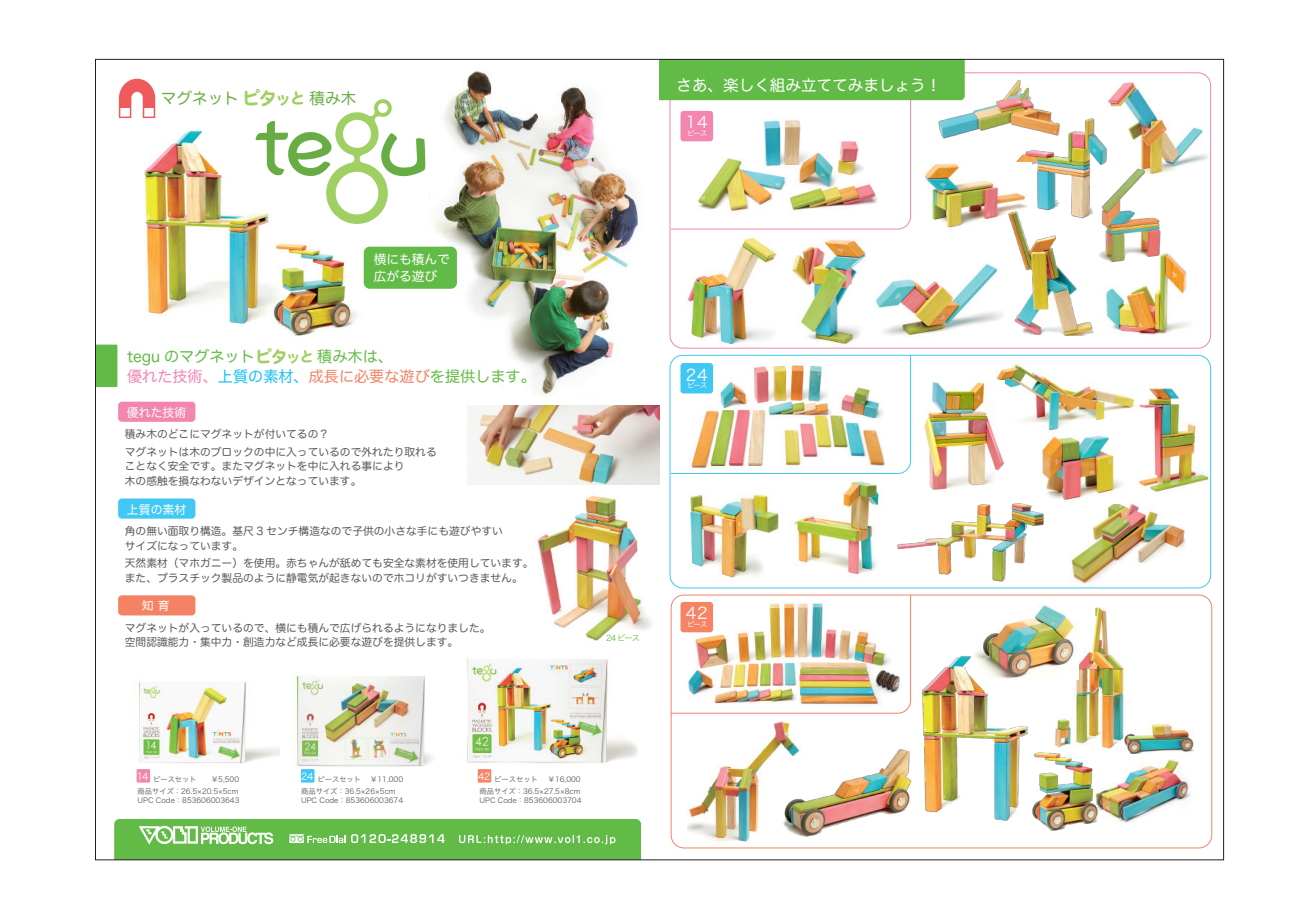
<style>
.page{position:relative;width:1289px;height:919px;background:#fff}
.page>*{position:absolute;margin:0;border:0;box-sizing:border-box;transform-origin:0 0}
.t1{font:18.75px "DF Maru Gothic SB MP RKSJ H";color:#a0cf63;scale:.96 1}
.t2{font:17.4px "DF Maru Gothic SB MP RKSJ H";color:#a0cf63;scale:.96 1}
.t3{font:15.9px "Hira Kaku Pro N W3";color:#fff}
.t4{font:15.6px "Hira Maru Pro N W4";color:#fff}
.t5{font:15.6px "Hira Maru Pro N W4";color:#68ad44}
.t6{font:15.15px/20.1px "Hira Maru Pro N W4";color:#62bb46}
.t7{font:12.75px/17px "Hira Maru Pro N W4";color:#fff}
.t8{font:11.85px "Hira Maru Pro N W4";color:#fff}
.t9{font:10.8px/14.9px "Hira Maru Pro N W4";color:#58595b}
.t10{font:8.1px "Hira Kaku Pro N W3";color:#62bb46}
.t11{font:7.35px "Hira Kaku Pro N W3";letter-spacing:-.1em;color:#fff}
.t12{font:7.2px/9.4px "Hira Kaku Pro N W3";color:#58595b}
.s1{font-size:16.2px}
.s2{font-size:15px}
.s3{color:#f285b5}
.s4{color:#17c0f2}
.s5{color:#f48266}
</style>
<div class="page">
<img style="left:95px;top:59px;width:1128px;height:801px">
<h1 class="t1" style="left:242px;top:88px;width:67px">ピタ<span class="s1">ッと</span></h1>
<h3 class="t5" style="left:161px;top:85px;width:79px">マグネット</h3>
<h3 class="t5" style="left:309px;top:85px;width:48px">積み木</h3>
<h3 class="t4" style="left:676px;top:71px;width:266px">さあ、楽しく組み立ててみましょう！</h3>
<h3 class="t3" style="left:686px;top:108px;width:23px">14</h3>
<p class="t11" style="left:687px;top:127px;width:22px">ピース</p>
<p class="t7" style="left:374px;top:250px;width:78px">横にも積んで広がる遊び</p>
<h2 class="t2" style="left:255px;top:348px;width:63px">ピタ<span class="s2">ッと</span></h2>
<h3 class="t6" style="left:127px;top:345px;width:410px">tegu のマグネット　　　　積み木は、<br><span class="s3">優れた技術、</span><span class="s4">上質の素材、</span><span class="s5">成長に必要な遊び</span>を提供します。</h3>
<p class="t8" style="left:127px;top:402px;width:61px">優れた技術</p>
<p class="t9" style="left:125px;top:424px;width:313px;line-height:17.4px">積み木のどこにマグネットが付いてるの？<br>マグネットは木のブロックの中に入っているので外れたり取れる</p>
<p class="t9" style="left:125px;top:458px;width:281px">ことなく安全です。またマグネットを中に入れる事により木の感触を損なわないデザインとなっています。</p>
<p class="t8" style="left:127px;top:499px;width:61px">上質の素材</p>
<p class="t9" style="left:125px;top:522px;width:379px">角の無い面取り構造。基尺 3 センチ構造なので子供の小さな手にも遊びやすいサイズになっています。</p>
<p class="t9" style="left:125px;top:555px;width:410px">天然素材（マホガニー）を使用。赤ちゃんが舐めても安全な素材を使用しています。また、プラスチック製品のように静電気が起きないのでホコリがすいつきません。</p>
<p class="t8" style="left:142px;top:595px;width:29px">知 育</p>
<p class="t9" style="left:125px;top:619px;width:367px">マグネットが入っているので、横にも積んで広げられるようになりました。空間認識能力・集中力・創造力など成長に必要な遊びを提供します。</p>
<p class="t10" style="left:606px;top:630px;width:35px">24 ピース</p>
<h3 class="t3" style="left:686px;top:360px;width:23px">24</h3>
<p class="t11" style="left:687px;top:379px;width:22px">ピース</p>
<h3 class="t3" style="left:686px;top:599px;width:23px">42</h3>
<p class="t11" style="left:687px;top:617px;width:22px">ピース</p>
<p class="t12" style="left:137px;top:773px;width:61px"><sup>14</sup> ピースセット</p>
<p class="t12" style="left:211px;top:773px;width:30px">￥5,500</p>
<p class="t12" style="left:301px;top:773px;width:61px"><sup>24</sup> ピースセット</p>
<p class="t12" style="left:370px;top:773px;width:34px">￥11,000</p>
<p class="t12" style="left:478px;top:773px;width:61px"><sup>42</sup> ピースセット</p>
<p class="t12" style="left:548px;top:773px;width:34px">￥16,000</p>
<p class="t12" style="left:138px;top:786px;width:103px">商品サイズ：26.5×20.5×5cm<br>UPC Code：853606003643</p>
<p class="t12" style="left:301px;top:786px;width:103px">商品サイズ：36.5×26×5cm<br>UPC Code：853606003674</p>
<p class="t12" style="left:479px;top:786px;width:103px">商品サイズ：36.5×27.5×8cm<br>UPC Code：853606003704</p>
</div>
